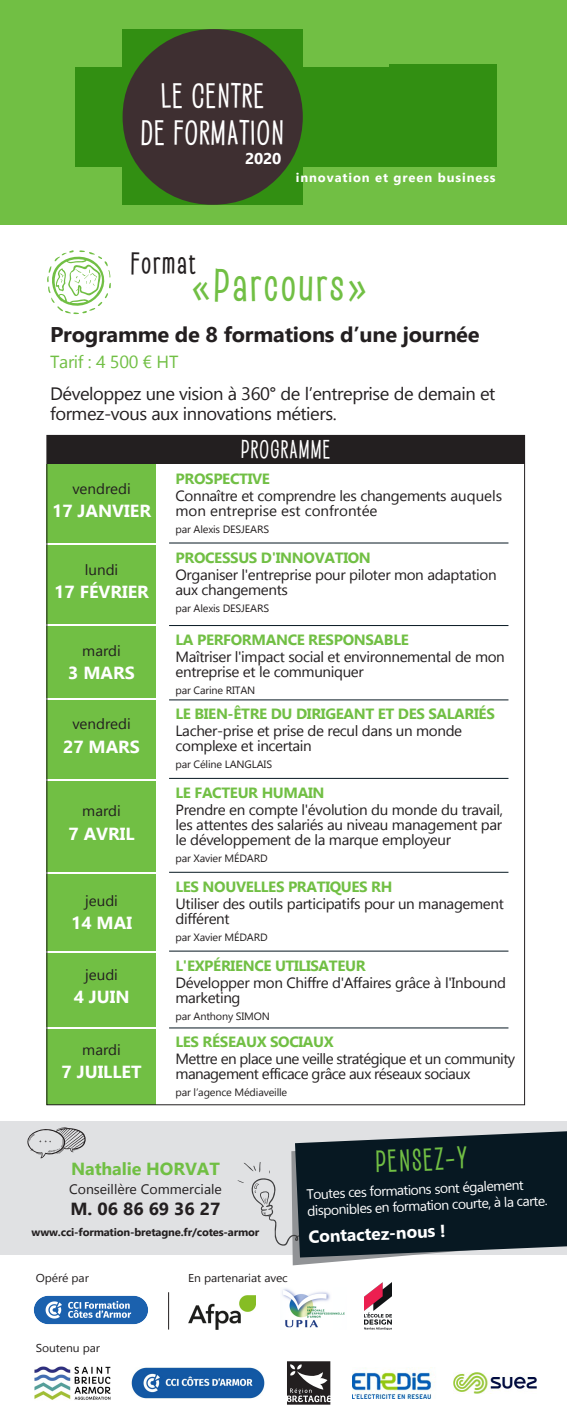
<style>
.page{position:relative;width:567px;height:1418px;background:#fff}
.page>*{position:absolute;margin:0;border:0;box-sizing:border-box;transform-origin:0 0}
.t1{font:37.5px "Saker Sans Medium PERSONALUSE";letter-spacing:.1em;color:#71bf44}
.t2{font:27.5px/36.5px "Saker Sans Medium PERSONALUSE";letter-spacing:.075em;color:#fff;text-align:center}
.t3{font:25px "Saker Sans Medium PERSONALUSE";letter-spacing:.1em;color:#231f20}
.t4{font:24.5px "Saker Sans Medium PERSONALUSE";color:#71bf44}
.t5{font:700 21.25px "Gadugi";letter-spacing:-.01em;color:#231f20}
.t6{font:20.75px "Saker Sans Medium PERSONALUSE";letter-spacing:.1em;color:#fff}
.t7{font:18px/20px "Gadugi";letter-spacing:-.025em;color:#231f20}
.t8{font:700 17.5px "Gadugi";color:#fff}
.t9{font:700 17.5px "Gadugi";letter-spacing:-.005em;color:#71bf44}
.t10{font:17.5px "Gadugi";letter-spacing:-.02em;color:#71bf44}
.t11{font:700 17.5px "Gadugi";color:#231f20}
.t12{font:700 17.25px "Gadugi";color:#fff}
.t13{font:700 15.5px "Gadugi";color:#fff}
.t14{font:14.75px/14.8px "Gadugi";letter-spacing:-.025em;color:#231f20}
.t15{font:700 14.75px "Gadugi";letter-spacing:-.025em;color:#71bf44}
.t16{font:14.75px "Gadugi";color:#231f20}
.t17{font:13.75px/16.8px "Gadugi";color:#fff}
.t18{font:13.75px "Gadugi";color:#231f20}
.t19{font:700 12.75px "Gadugi";letter-spacing:.07em;color:#fff}
.t20{font:11.5px "Gadugi";letter-spacing:-.01em;color:#231f20;scale:1.06 1}
.t21{font:700 11px "Gadugi";letter-spacing:-.015em;color:#231f20}
.t22{font:10.5px "Gadugi";letter-spacing:-.015em;color:#231f20}
</style>
<div class="page">
<div style="left:0;top:0;width:567px;height:225px;background:#71bf44"></div>
<svg style="left:75px;top:29px;width:422px;height:176px"></svg>
<svg style="left:47px;top:250px;width:64px;height:64px"></svg>
<div style="left:47px;top:464px;width:109px;height:78px;background:#71bf44"></div>
<div style="left:47px;top:545px;width:109px;height:78px;background:#71bf44"></div>
<div style="left:47px;top:626px;width:109px;height:72px;background:#71bf44"></div>
<div style="left:47px;top:700px;width:109px;height:78px;background:#71bf44"></div>
<div style="left:47px;top:781px;width:109px;height:90px;background:#71bf44"></div>
<div style="left:47px;top:874px;width:109px;height:77px;background:#71bf44"></div>
<div style="left:47px;top:952px;width:109px;height:74px;background:#71bf44"></div>
<div style="left:47px;top:1029px;width:109px;height:75px;background:#71bf44"></div>
<hr style="left:169px;top:542px;width:339px;height:1px;background:#071822">
<hr style="left:169px;top:625px;width:339px;height:1px;background:#071822">
<hr style="left:169px;top:699px;width:339px;height:1px;background:#071822">
<hr style="left:169px;top:778px;width:339px;height:1px;background:#071822">
<hr style="left:169px;top:871px;width:339px;height:1px;background:#071822">
<hr style="left:169px;top:950px;width:339px;height:1px;background:#071822">
<hr style="left:169px;top:1027px;width:339px;height:1px;background:#071822">
<div style="left:47px;top:435px;width:478px;height:29px;background:#231f20"></div>
<div style="left:0;top:1121px;width:567px;height:132px;background:#e0e1e3"></div>
<svg style="left:27px;top:1127px;width:59px;height:31px"></svg>
<svg style="left:291px;top:1151px;width:98px;height:114px"></svg>
<svg style="left:237px;top:1161px;width:58px;height:85px"></svg>
<svg style="left:295px;top:1131px;width:272px;height:126px;background:#1d2c35"></svg>
<hr style="left:168px;top:1292px;width:1px;height:36px;background:#231f20">
<img style="left:188px;top:1295px;width:68px;height:33px">
<img style="left:282px;top:1288px;width:63px;height:40px">
<img style="left:364px;top:1282px;width:28px;height:46px">
<img style="left:33px;top:1295px;width:115px;height:29px">
<img style="left:34px;top:1366px;width:77px;height:34px">
<img style="left:132px;top:1367px;width:132px;height:31px">
<svg style="left:287px;top:1361px;width:43px;height:43px;background:#575354"></svg>
<img style="left:353px;top:1367px;width:82px;height:31px">
<img style="left:453px;top:1372px;width:84px;height:21px">
<h2 class="t2" style="left:141px;top:79px;width:144px">LE CENTRE<br>DE FORMATION</h2>
<p class="t13" style="left:245px;top:149px;width:38px">2020</p>
<p class="t19" style="left:296px;top:170px;width:201px">innovation et green business</p>
<h3 class="t3" style="left:131px;top:245px;width:66px">Format</h3>
<h1 class="t1" style="left:192px;top:259px;width:177px">«Parcours»</h1>
<h3 class="t5" style="left:50px;top:322px;width:431px">Programme de 8 formations d’une journée</h3>
<p class="t10" style="left:50px;top:352px;width:130px">Tarif : 4 500 € HT</p>
<p class="t7" style="left:50px;top:384px;width:447px">Développez une vision à 360° de l’entreprise de demain et formez-vous aux innovations métiers.</p>
<p class="t16" style="left:72px;top:479px;width:60px">vendredi</p>
<p class="t8" style="left:52px;top:500px;width:100px">17 JANVIER</p>
<p class="t14" style="left:85px;top:562px;width:35px">lundi</p>
<p class="t8" style="left:54px;top:581px;width:96px">17 FÉVRIER</p>
<p class="t14" style="left:82px;top:643px;width:40px">mardi</p>
<p class="t8" style="left:68px;top:662px;width:68px">3 MARS</p>
<p class="t16" style="left:72px;top:715px;width:60px">vendredi</p>
<p class="t8" style="left:63px;top:736px;width:78px">27 MARS</p>
<p class="t14" style="left:82px;top:803px;width:40px">mardi</p>
<p class="t8" style="left:69px;top:822px;width:68px">7 AVRIL</p>
<p class="t14" style="left:85px;top:893px;width:34px">jeudi</p>
<p class="t8" style="left:71px;top:912px;width:62px">14 MAI</p>
<p class="t14" style="left:85px;top:967px;width:34px">jeudi</p>
<p class="t8" style="left:74px;top:986px;width:57px">4 JUIN</p>
<p class="t14" style="left:82px;top:1042px;width:40px">mardi</p>
<p class="t8" style="left:62px;top:1061px;width:81px">7 JUILLET</p>
<h3 class="t6" style="left:241px;top:434px;width:90px">PROGRAMME</h3>
<p class="t15" style="left:176px;top:470px;width:96px">PROSPECTIVE</p>
<p class="t14" style="left:176px;top:488px;width:328px">Connaître et comprendre les changements auquels mon entreprise est confrontée</p>
<p class="t22" style="left:176px;top:523px;width:95px">par Alexis DESJEARS</p>
<p class="t15" style="left:176px;top:549px;width:197px">PROCESSUS D'INNOVATION</p>
<p class="t14" style="left:176px;top:567px;width:323px">Organiser l'entreprise pour piloter mon adaptation aux changements</p>
<p class="t22" style="left:176px;top:602px;width:95px">par Alexis DESJEARS</p>
<p class="t15" style="left:176px;top:630px;width:235px">LA PERFORMANCE RESPONSABLE</p>
<p class="t14" style="left:176px;top:649px;width:331px">Maîtriser l'impact social et environnemental de mon entreprise et le communiquer</p>
<p class="t22" style="left:176px;top:683px;width:81px">par Carine RITAN</p>
<p class="t15" style="left:176px;top:704px;width:321px">LE BIEN-ÊTRE DU DIRIGEANT ET DES SALARIÉS</p>
<p class="t14" style="left:176px;top:723px;width:288px">Lacher-prise et prise de recul dans un monde complexe et incertain</p>
<p class="t22" style="left:176px;top:758px;width:98px">par Céline LANGLAIS</p>
<p class="t15" style="left:176px;top:783px;width:150px">LE FACTEUR HUMAIN</p>
<p class="t14" style="left:176px;top:802px;width:329px;text-align:justify">Prendre en compte l'évolution du monde du travail, les attentes des salariés au niveau management par le développement de la marque employeur</p>
<p class="t22" style="left:176px;top:852px;width:94px">par Xavier MÉDARD</p>
<p class="t15" style="left:176px;top:878px;width:218px">LES NOUVELLES PRATIQUES RH</p>
<p class="t14" style="left:176px;top:896px;width:330px">Utiliser des outils participatifs pour un management différent</p>
<p class="t22" style="left:176px;top:931px;width:94px">par Xavier MÉDARD</p>
<p class="t15" style="left:176px;top:956px;width:192px">L'EXPÉRIENCE UTILISATEUR</p>
<p class="t14" style="left:176px;top:975px;width:332px">Développer mon Chiffre d'Affaires grâce à l'Inbound marketing</p>
<p class="t22" style="left:176px;top:1010px;width:96px">par Anthony SIMON</p>
<p class="t15" style="left:176px;top:1032px;width:160px">LES RÉSEAUX SOCIAUX</p>
<p class="t14" style="left:176px;top:1051px;width:341px">Mettre en place une veille stratégique et un community management efficace grâce aux réseaux sociaux</p>
<p class="t22" style="left:176px;top:1086px;width:113px">par l’agence Médiaveille</p>
<p class="t9" style="left:71px;top:1158px;width:150px">Nathalie HORVAT</p>
<p class="t18" style="left:69px;top:1180px;width:154px">Conseillère Commerciale</p>
<p class="t11" style="left:70px;top:1198px;width:152px">M. 06 86 69 36 27</p>
<p class="t21" style="left:32px;top:1225px;width:229px">www.cci-formation-bretagne.fr/cotes-armor</p>
<p class="t20" style="left:36px;top:1271px;width:51px">Opéré par</p>
<p class="t20" style="left:188px;top:1271px;width:95px">En partenariat avec</p>
<h3 class="t4" style="left:375px;top:1143px;width:92px;rotate:-2deg">PENSEZ-Y</h3>
<p class="t17" style="left:306px;top:1186px;width:242px;rotate:-3deg">Toutes ces formations sont également disponibles en formation courte, à la carte.</p>
<p class="t12" style="left:308px;top:1226px;width:139px;rotate:-3deg">Contactez-nous !</p>
<p class="t20" style="left:36px;top:1340px;width:62px">Soutenu par</p>
</div>
